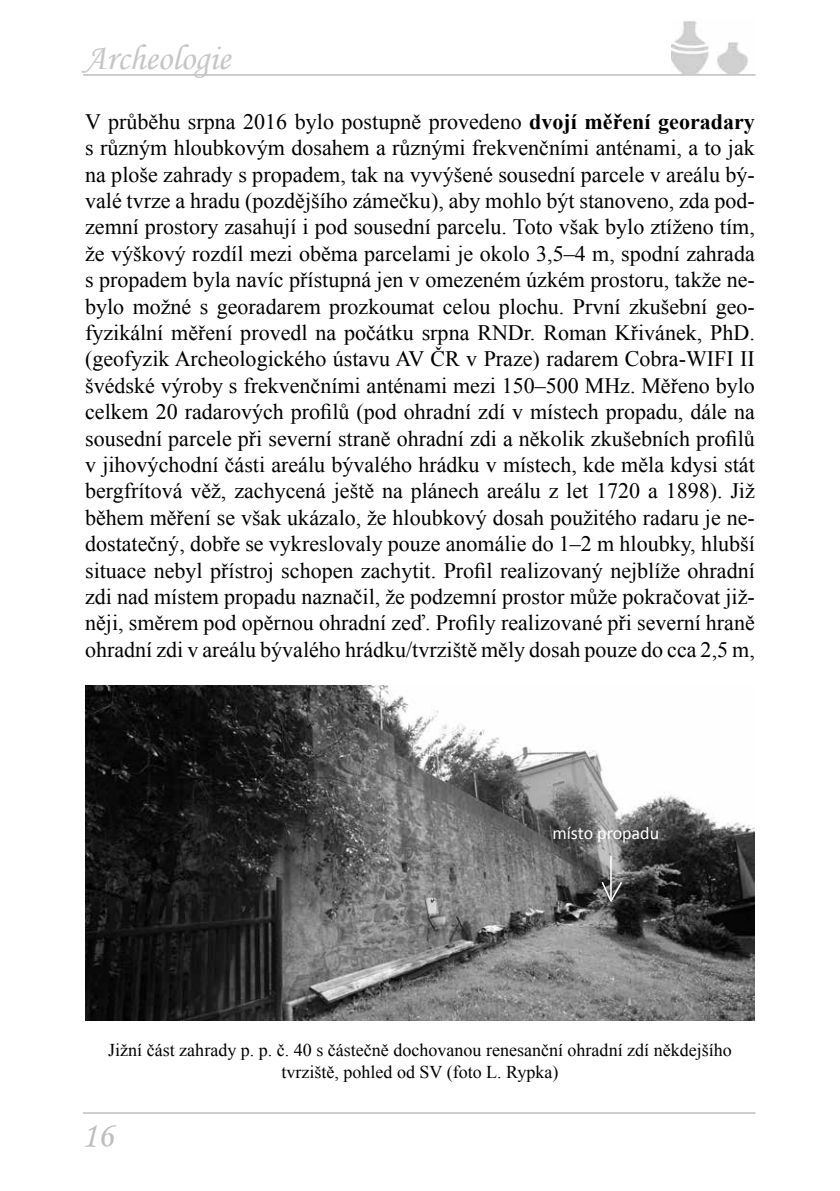
<style>
.page{position:relative;width:840px;height:1191px;background:#fff}
.page>*{position:absolute;margin:0;border:0;box-sizing:border-box;transform-origin:0 0}
.t1{font:36px "Monotype Corsiva";color:#c5c6c8}
.t2{font:36px "Monotype Corsiva";color:#bcbec0}
.t3{font:22px/26.4px "Times New Roman";color:#000;text-align:justify}
.t4{font:18px/21.6px "Times New Roman";color:#000;text-align:center}
.t5{font:18px "Calibri";color:#fff}
.s1{font-weight:700}
</style>
<div class="page">
<hr style="left:83px;top:74px;width:672px;height:2px;background:#bcbec0">
<hr style="left:83px;top:1112px;width:672px;height:1px;background:#bcbec0">
<img style="left:671px;top:20px;width:77px;height:53px">
<img style="left:85px;top:685px;width:669px;height:335px">
<hr style="left:610px;top:855px;width:1px;height:44px;background:#fff">
<svg style="left:600px;top:880px;width:23px;height:23px"></svg>
<h1 class="t1" style="left:84px;top:37px;width:148px">Archeologie</h1>
<p class="t3" style="left:85px;top:108px;width:670px">V průběhu srpna 2016 bylo postupně provedeno <span class="s1">dvojí měření georadary </span>s různým hloubkovým dosahem a různými frekvenčními anténami, a to jak na ploše zahrady s propadem, tak na vyvýšené sousední parcele v areálu bý&shy;valé tvrze a hradu (pozdějšího zámečku), aby mohlo být stanoveno, zda pod&shy;zemní prostory zasahují i pod sousední parcelu. Toto však bylo ztíženo tím, že výškový rozdíl mezi oběma parcelami je okolo 3,5–4 m, spodní zahrada s propadem byla navíc přístupná jen v omezeném úzkém prostoru, takže ne&shy;bylo možné s georadarem prozkoumat celou plochu. První zkušební geo&shy;fyzikální měření provedl na počátku srpna RNDr. Roman Křivánek, PhD. (geofyzik Archeologického ústavu AV ČR v Praze) radarem Cobra-WIFI II švédské výroby s frekvenčními anténami mezi 150–500 MHz. Měřeno bylo celkem 20 radarových profilů (pod ohradní zdí v místech propadu, dále na sousední parcele při severní straně ohradní zdi a několik zkušebních profilů v jihovýchodní části areálu bývalého hrádku v místech, kde měla kdysi stát bergfrítová věž, zachycená ještě na plánech areálu z let 1720 a 1898). Již během měření se však ukázalo, že hloubkový dosah použitého radaru je ne&shy;dostatečný, dobře se vykreslovaly pouze anomálie do 1–2 m hloubky, hlubší situace nebyl přístroj schopen zachytit. Profil realizovaný nejblíže ohradní zdi nad místem propadu naznačil, že podzemní prostor může pokračovat již&shy;něji, směrem pod opěrnou ohradní zeď. Profily realizované při severní hraně ohradní zdi v areálu bývalého hrádku/tvrziště měly dosah pouze do cca 2,5 m,</p>
<p class="t5" style="left:552px;top:821px;width:108px">místo propadu</p>
<p class="t4" style="left:108px;top:1039px;width:624px">Jižní část zahrady p. p. č. 40 s částečně dochovanou renesanční ohradní zdí někdejšího tvrziště, pohled od SV (foto L. Rypka)</p>
<h1 class="t2" style="left:81px;top:1113px;width:33px">16</h1>
</div>
